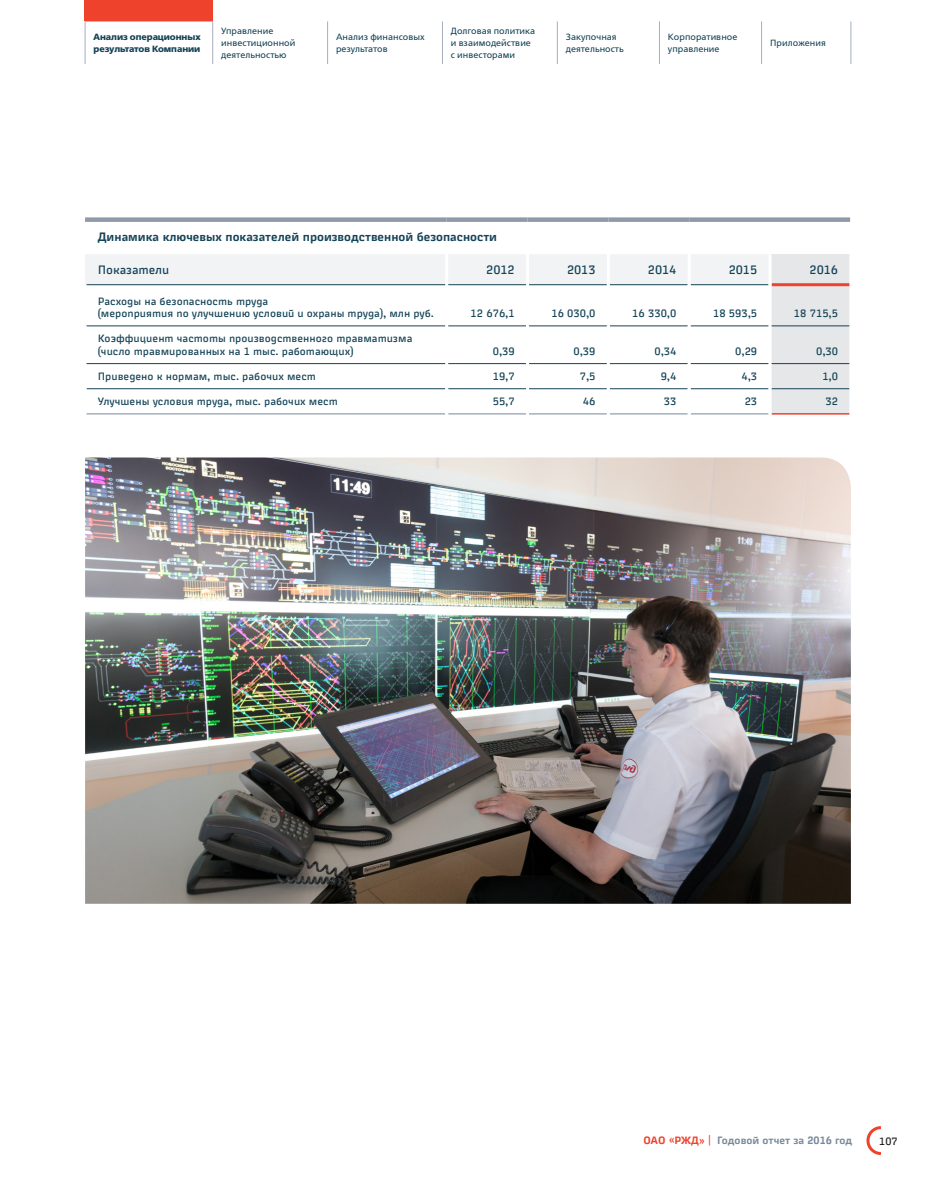
<style>
.page{position:relative;width:936px;height:1191px;background:#fff}
.page>*{position:absolute;margin:0;border:0;box-sizing:border-box;transform-origin:0 0}
.t1{font:500 12px "Russian Rail G Pro";color:#144356}
.t2{font:12px "Russian Rail G Pro Cond";letter-spacing:-.01em;color:#144356}
.t3{font:10.5px/12.6px "Russian Rail G Pro Cond";color:#144356}
.t4{font:500 10.5px "Russian Rail G Pro";color:#798999}
.t5{font:10.5px "Russian Rail G Pro";color:#231f20}
.t6{font:9px/12px "FSRAILWAY Book";letter-spacing:.005em;color:#144356}
.t7{font:9px/12px "FSRAILWAY Bold";letter-spacing:-.005em;color:#144356}
.s1{color:#ef422d}
</style>
<div class="page">
<svg style="left:866px;top:1126px;width:15px;height:29px"></svg>
<div style="left:85px;top:0;width:128px;height:21px;background:#ef422d"></div>
<svg style="left:86px;top:21px;width:471px;height:43px"></svg>
<hr style="left:212px;top:21px;width:1px;height:43px;background:#a5afbb">
<hr style="left:327px;top:21px;width:1px;height:43px;background:#a5afbb">
<hr style="left:442px;top:21px;width:1px;height:43px;background:#a5afbb">
<hr style="left:557px;top:21px;width:1px;height:43px;background:#a5afbb">
<hr style="left:659px;top:21px;width:1px;height:43px;background:#a5afbb">
<hr style="left:761px;top:21px;width:1px;height:43px;background:#a5afbb">
<hr style="left:850px;top:21px;width:1px;height:43px;background:#a5afbb">
<hr style="left:85px;top:21px;width:1px;height:43px;background:#a5afbb">
<svg style="left:85px;top:254px;width:764px;height:159px"></svg>
<div style="left:85px;top:217px;width:361px;height:5px;background:#8e9aa8"></div>
<div style="left:446px;top:217px;width:81px;height:5px;background:#8e9aa8"></div>
<div style="left:527px;top:217px;width:81px;height:5px;background:#8e9aa8"></div>
<div style="left:608px;top:217px;width:81px;height:5px;background:#8e9aa8"></div>
<div style="left:689px;top:217px;width:81px;height:5px;background:#8e9aa8"></div>
<div style="left:770px;top:217px;width:80px;height:5px;background:#8e9aa8"></div>
<hr style="left:84px;top:389px;width:3px;height:25px;background:#fff">
<hr style="left:87px;top:388px;width:358px;height:1px;background:#144356">
<hr style="left:448px;top:388px;width:78px;height:1px;background:#144356">
<hr style="left:529px;top:388px;width:78px;height:1px;background:#144356">
<hr style="left:610px;top:388px;width:77px;height:1px;background:#144356">
<hr style="left:690px;top:388px;width:78px;height:1px;background:#144356">
<hr style="left:771px;top:388px;width:78px;height:1px;background:#144356">
<hr style="left:87px;top:413px;width:358px;height:1px;background:#a5afbb">
<hr style="left:448px;top:413px;width:78px;height:1px;background:#a5afbb">
<hr style="left:529px;top:413px;width:78px;height:1px;background:#a5afbb">
<hr style="left:610px;top:413px;width:77px;height:1px;background:#a5afbb">
<hr style="left:690px;top:413px;width:78px;height:1px;background:#a5afbb">
<hr style="left:445px;top:254px;width:3px;height:31px;background:#fff">
<hr style="left:84px;top:284px;width:3px;height:42px;background:#fff">
<hr style="left:84px;top:326px;width:3px;height:37px;background:#fff">
<hr style="left:84px;top:363px;width:3px;height:26px;background:#fff">
<hr style="left:771px;top:283px;width:78px;height:3px;background:#ef422d">
<hr style="left:526px;top:254px;width:3px;height:31px;background:#fff">
<hr style="left:87px;top:284px;width:358px;height:1px;background:#144356">
<hr style="left:448px;top:284px;width:78px;height:1px;background:#144356">
<hr style="left:529px;top:284px;width:78px;height:1px;background:#144356">
<hr style="left:610px;top:284px;width:77px;height:1px;background:#144356">
<hr style="left:690px;top:284px;width:78px;height:1px;background:#144356">
<hr style="left:607px;top:254px;width:3px;height:31px;background:#fff">
<hr style="left:771px;top:413px;width:78px;height:1px;background:#ef422d">
<hr style="left:687px;top:254px;width:3px;height:31px;background:#fff">
<hr style="left:768px;top:254px;width:3px;height:31px;background:#fff">
<hr style="left:445px;top:285px;width:3px;height:41px;background:#fff">
<hr style="left:526px;top:285px;width:3px;height:41px;background:#fff">
<hr style="left:607px;top:285px;width:3px;height:41px;background:#fff">
<hr style="left:687px;top:285px;width:3px;height:41px;background:#fff">
<hr style="left:768px;top:285px;width:3px;height:41px;background:#fff">
<hr style="left:87px;top:326px;width:358px;height:1px;background:#144356">
<hr style="left:448px;top:326px;width:78px;height:1px;background:#144356">
<hr style="left:445px;top:326px;width:3px;height:37px;background:#fff">
<hr style="left:529px;top:326px;width:78px;height:1px;background:#144356">
<hr style="left:526px;top:326px;width:3px;height:37px;background:#fff">
<hr style="left:610px;top:326px;width:77px;height:1px;background:#144356">
<hr style="left:607px;top:326px;width:3px;height:37px;background:#fff">
<hr style="left:690px;top:326px;width:78px;height:1px;background:#144356">
<hr style="left:687px;top:326px;width:3px;height:37px;background:#fff">
<hr style="left:771px;top:326px;width:78px;height:1px;background:#144356">
<hr style="left:768px;top:326px;width:3px;height:37px;background:#fff">
<hr style="left:87px;top:363px;width:358px;height:1px;background:#144356">
<hr style="left:448px;top:363px;width:78px;height:1px;background:#144356">
<hr style="left:445px;top:363px;width:3px;height:26px;background:#fff">
<hr style="left:529px;top:363px;width:78px;height:1px;background:#144356">
<hr style="left:526px;top:363px;width:3px;height:26px;background:#fff">
<hr style="left:610px;top:363px;width:77px;height:1px;background:#144356">
<hr style="left:607px;top:363px;width:3px;height:26px;background:#fff">
<hr style="left:690px;top:363px;width:78px;height:1px;background:#144356">
<hr style="left:687px;top:363px;width:3px;height:26px;background:#fff">
<hr style="left:771px;top:363px;width:78px;height:1px;background:#144356">
<hr style="left:768px;top:363px;width:3px;height:26px;background:#fff">
<hr style="left:445px;top:389px;width:3px;height:25px;background:#fff">
<hr style="left:526px;top:389px;width:3px;height:25px;background:#fff">
<hr style="left:607px;top:389px;width:3px;height:25px;background:#fff">
<hr style="left:687px;top:389px;width:3px;height:25px;background:#fff">
<hr style="left:768px;top:389px;width:3px;height:25px;background:#fff">
<img style="left:85px;top:457px;width:765px;height:446px">
<p class="t7" style="left:94px;top:31px;width:108px">Анализ операционных результатов Компании</p>
<p class="t6" style="left:221px;top:25px;width:76px">Управление инвестиционной деятельностью</p>
<p class="t6" style="left:336px;top:31px;width:90px">Анализ финансовых результатов</p>
<p class="t6" style="left:451px;top:25px;width:86px">Долговая политика и взаимодействие с инвесторами</p>
<p class="t6" style="left:566px;top:31px;width:59px">Закупочная деятельность</p>
<p class="t6" style="left:668px;top:31px;width:71px">Корпоративное управление</p>
<p class="t6" style="left:770px;top:37px;width:57px">Приложения</p>
<p class="t1" style="left:98px;top:230px;width:401px">Динамика ключевых показателей производственной безопасности</p>
<p class="t2" style="left:98px;top:262px;width:73px">Показатели</p>
<p class="t2" style="left:486px;top:262px;width:30px">2012</p>
<p class="t2" style="left:567px;top:262px;width:30px">2013</p>
<p class="t2" style="left:648px;top:262px;width:30px">2014</p>
<p class="t2" style="left:728px;top:262px;width:30px">2015</p>
<p class="t2" style="left:809px;top:262px;width:30px">2016</p>
<p class="t3" style="left:98px;top:294px;width:337px">Расходы на безопасность труда<br>(мероприятия по улучшению условий и охраны труда), млн руб.</p>
<p class="t3" style="left:470px;top:307px;width:46px">12 676,1</p>
<p class="t3" style="left:551px;top:307px;width:46px">16 030,0</p>
<p class="t3" style="left:632px;top:307px;width:46px">16 330,0</p>
<p class="t3" style="left:713px;top:307px;width:46px">18 593,5</p>
<p class="t3" style="left:794px;top:307px;width:46px">18 715,5</p>
<p class="t3" style="left:98px;top:332px;width:316px">Коэффициент частоты производственного травматизма (число травмированных на 1 тыс. работающих)</p>
<p class="t3" style="left:492px;top:345px;width:24px">0,39</p>
<p class="t3" style="left:573px;top:345px;width:24px">0,39</p>
<p class="t3" style="left:654px;top:345px;width:24px">0,34</p>
<p class="t3" style="left:735px;top:345px;width:24px">0,29</p>
<p class="t3" style="left:816px;top:345px;width:24px">0,30</p>
<p class="t3" style="left:98px;top:370px;width:219px">Приведено к нормам, тыс. рабочих мест</p>
<p class="t3" style="left:492px;top:370px;width:24px">19,7</p>
<p class="t3" style="left:579px;top:370px;width:17px">7,5</p>
<p class="t3" style="left:660px;top:370px;width:17px">9,4</p>
<p class="t3" style="left:741px;top:370px;width:17px">4,3</p>
<p class="t3" style="left:822px;top:370px;width:17px">1,0</p>
<p class="t3" style="left:98px;top:395px;width:241px">Улучшены условия труда, тыс. рабочих мест</p>
<p class="t3" style="left:492px;top:395px;width:24px">55,7</p>
<p class="t3" style="left:583px;top:395px;width:14px">46</p>
<p class="t3" style="left:663px;top:395px;width:14px">33</p>
<p class="t3" style="left:744px;top:395px;width:14px">23</p>
<p class="t3" style="left:825px;top:395px;width:14px">32</p>
<p class="t4" style="left:643px;top:1134px;width:210px"><span class="s1">ОАО «РЖД» |</span> Годовой отчет за 2016 год</p>
<p class="t5" style="left:879px;top:1134px;width:20px">107</p>
</div>
